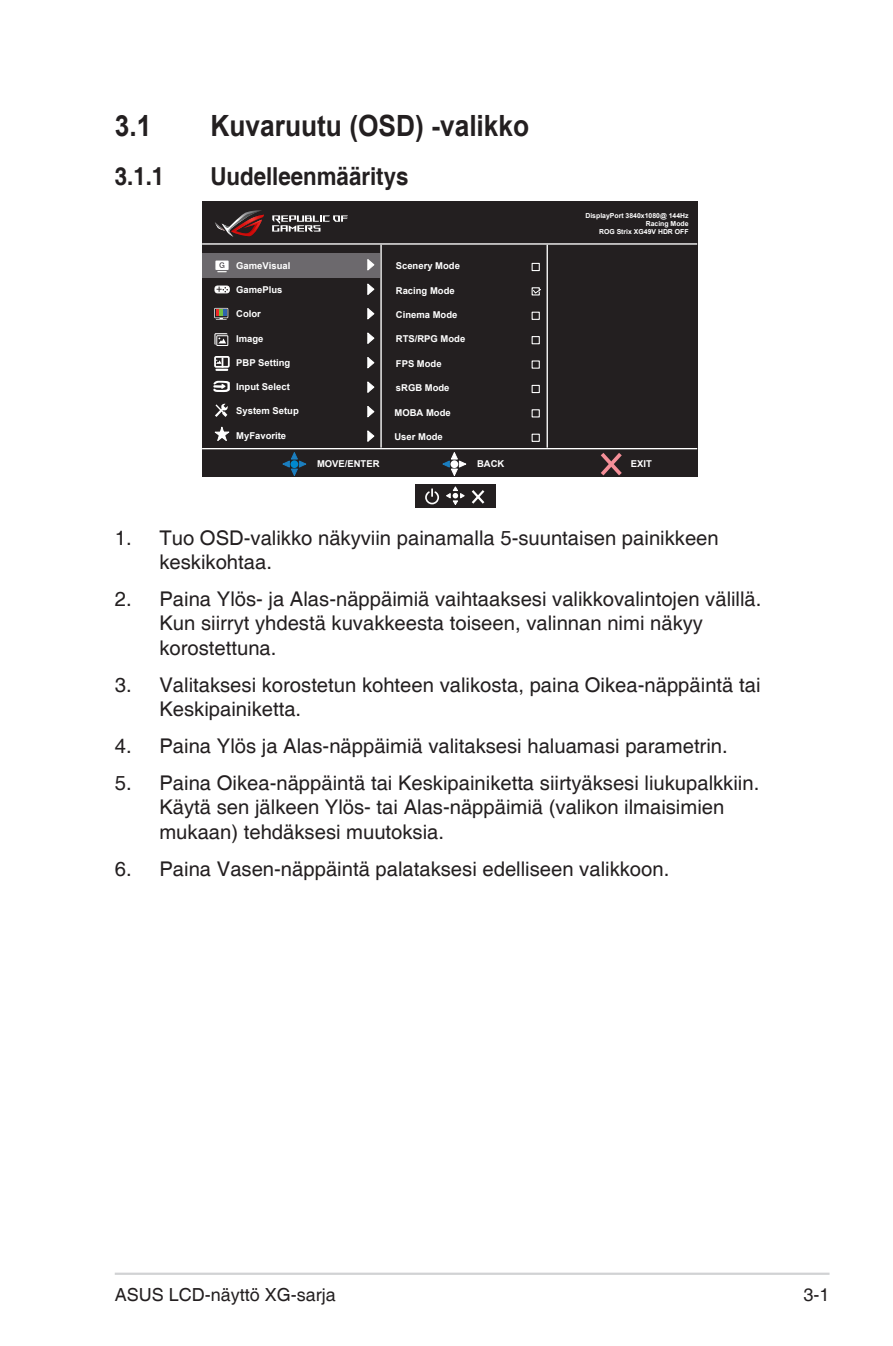
<style>
.page{position:relative;width:893px;height:1346px;background:#fff}
.page>*{position:absolute;margin:0;border:0;box-sizing:border-box;transform-origin:0 0}
.Heading_1{font:700 29.25px "Arial";color:#231f20;scale:.9 1}
.Heading_2{font:700 24.75px "Helvetica";color:#231f20;scale:.9 1}
.t1{font:20.25px/24.3px "Helvetica";color:#231f20}
.t2{font:18px "Helvetica";color:#231f20}
.t3{font:10.8px "Arial";color:#231f20}
.t4{font:700 9.45px "Arial";color:#fff}
.t5{font:700 6.98px/8.3px "Arial";color:#fff;text-align:right}
</style>
<div class="page">
<hr style="left:115px;top:1272px;width:714px;height:3px;background:#d1d2d4">
<div style="left:202px;top:202px;width:496px;height:275px;background:#231f20"></div>
<hr style="left:202px;top:243px;width:495px;height:2px;background:#fff">
<hr style="left:202px;top:448px;width:495px;height:1px;background:#fff">
<hr style="left:380px;top:245px;width:2px;height:203px;background:#fff">
<hr style="left:547px;top:245px;width:1px;height:203px;background:#fff">
<div style="left:532px;top:263px;width:8px;height:8px;border:1px solid #fff"></div>
<div style="left:532px;top:312px;width:8px;height:8px;border:1px solid #fff"></div>
<div style="left:532px;top:336px;width:8px;height:8px;border:1px solid #fff"></div>
<div style="left:532px;top:360px;width:8px;height:9px;border:1px solid #fff"></div>
<div style="left:532px;top:385px;width:8px;height:8px;border:1px solid #fff"></div>
<div style="left:532px;top:409px;width:8px;height:8px;border:1px solid #fff"></div>
<div style="left:532px;top:434px;width:8px;height:8px;border:1px solid #fff"></div>
<svg style="left:601px;top:453px;width:21px;height:22px"></svg>
<div style="left:202px;top:253px;width:178px;height:24px;background:#6c696d"></div>
<svg style="left:214px;top:308px;width:14px;height:12px"></svg>
<div style="left:216px;top:335px;width:12px;height:11px;border:1px solid #fff"></div>
<svg style="left:214px;top:333px;width:14px;height:12px"></svg>
<svg style="left:215px;top:403px;width:13px;height:14px"></svg>
<svg style="left:214px;top:426px;width:16px;height:15px"></svg>
<svg style="left:282px;top:452px;width:25px;height:24px"></svg>
<div style="left:290px;top:460px;width:8px;height:8px;background:#0089cf;border-radius:50%"></div>
<svg style="left:442px;top:452px;width:25px;height:24px"></svg>
<div style="left:450px;top:460px;width:8px;height:8px;background:#fff;border-radius:50%"></div>
<div style="left:214px;top:356px;width:16px;height:12px;border:2px solid #fff"></div>
<svg style="left:213px;top:381px;width:17px;height:11px"></svg>
<svg style="left:215px;top:261px;width:14px;height:11px"></svg>
<svg style="left:272px;top:215px;width:76px;height:17px"></svg>
<svg style="left:215px;top:210px;width:49px;height:27px"></svg>
<svg style="left:531px;top:287px;width:10px;height:9px"></svg>
<svg style="left:367px;top:259px;width:8px;height:12px"></svg>
<svg style="left:367px;top:283px;width:8px;height:12px"></svg>
<svg style="left:367px;top:308px;width:8px;height:12px"></svg>
<svg style="left:367px;top:332px;width:8px;height:12px"></svg>
<svg style="left:367px;top:357px;width:8px;height:12px"></svg>
<svg style="left:367px;top:381px;width:8px;height:12px"></svg>
<svg style="left:367px;top:406px;width:8px;height:12px"></svg>
<svg style="left:367px;top:430px;width:8px;height:12px"></svg>
<svg style="left:215px;top:357px;width:14px;height:14px"></svg>
<div style="left:215px;top:286px;width:14px;height:7px;background:#fff;border-radius:3px"></div>
<div style="left:215px;top:286px;width:15px;height:7px;border:1px solid #fff;border-radius:3px"></div>
<svg style="left:223px;top:287px;width:5px;height:5px"></svg>
<div style="left:415px;top:484px;width:80px;height:23px;background:#231f20"></div>
<svg style="left:425px;top:488px;width:14px;height:16px"></svg>
<svg style="left:446px;top:486px;width:19px;height:19px"></svg>
<svg style="left:472px;top:490px;width:12px;height:14px"></svg>
<p class="Heading_1" style="left:115px;top:107px;width:42px">3.1</p>
<p class="Heading_1" style="left:210px;top:107px;width:356px">Kuvaruutu (OSD) -valikko</p>
<p class="Heading_2" style="left:115px;top:161px;width:57px">3.1.1</p>
<p class="Heading_2" style="left:210px;top:161px;width:222px">Uudelleenmääritys</p>
<p class="t3" style="left:216px;top:282px;width:8px">+</p>
<p class="t4" style="left:236px;top:259px;width:56px">GameVisual</p>
<p class="t4" style="left:396px;top:260px;width:66px">Scenery Mode</p>
<p class="t4" style="left:396px;top:284px;width:60px">Racing Mode</p>
<p class="t4" style="left:396px;top:308px;width:63px">Cinema Mode</p>
<p class="t4" style="left:396px;top:333px;width:71px">RTS/RPG Mode</p>
<p class="t4" style="left:396px;top:357px;width:47px">FPS Mode</p>
<p class="t4" style="left:396px;top:382px;width:55px">sRGB Mode</p>
<p class="t4" style="left:394px;top:406px;width:58px">MOBA Mode</p>
<p class="t4" style="left:236px;top:283px;width:48px">GamePlus</p>
<p class="t4" style="left:236px;top:308px;width:26px">Color</p>
<p class="t4" style="left:236px;top:332px;width:29px">Image</p>
<p class="t4" style="left:236px;top:380px;width:55px">Input Select</p>
<p class="t4" style="left:236px;top:405px;width:64px">System Setup</p>
<p class="t4" style="left:236px;top:429px;width:51px">MyFavorite</p>
<p class="t4" style="left:236px;top:356px;width:56px">PBP Setting</p>
<p class="t4" style="left:394px;top:430px;width:50px">User Mode</p>
<p class="t5" style="left:585px;top:211px;width:105px">DisplayPort 3840x1080@ 144Hz<br>Racing Mode<br>ROG Strix XG49V HDR OFF</p>
<p class="t4" style="left:317px;top:457px;width:64px">MOVE/ENTER</p>
<p class="t4" style="left:477px;top:457px;width:29px">BACK</p>
<p class="t4" style="left:631px;top:457px;width:23px">EXIT</p>
<p class="t1" style="left:159px;top:526px;width:561px;text-indent:-45px">1. Tuo OSD-valikko näkyviin painamalla 5-suuntaisen painikkeen keskikohtaa.</p>
<p class="t1" style="left:159px;top:587px;width:604px;text-indent:-45px">2. Paina Ylös- ja Alas-näppäimiä vaihtaaksesi valikkovalintojen välillä.<br>Kun siirryt yhdestä kuvakkeesta toiseen, valinnan nimi näkyy korostettuna.</p>
<p class="t1" style="left:159px;top:673px;width:603px;text-indent:-45px">3. Valitaksesi korostetun kohteen valikosta, paina Oikea-näppäintä tai<br>Keskipainiketta.</p>
<p class="t1" style="left:115px;top:734px;width:614px">4. Paina Ylös ja Alas-näppäimiä valitaksesi haluamasi parametrin.</p>
<p class="t1" style="left:159px;top:771px;width:601px;text-indent:-45px">5. Paina Oikea-näppäintä tai Keskipainiketta siirtyäksesi liukupalkkiin.<br>Käytä sen jälkeen Ylös- tai Alas-näppäimiä (valikon ilmaisimien mukaan) tehdäksesi muutoksia.</p>
<p class="t1" style="left:115px;top:857px;width:556px">6. Paina Vasen-näppäintä palataksesi edelliseen valikkoon.</p>
<p class="t2" style="left:115px;top:1284px;width:223px">ASUS LCD-näyttö XG-sarja</p>
<p class="t2" style="left:803px;top:1284px;width:28px">3-1</p>
</div>
